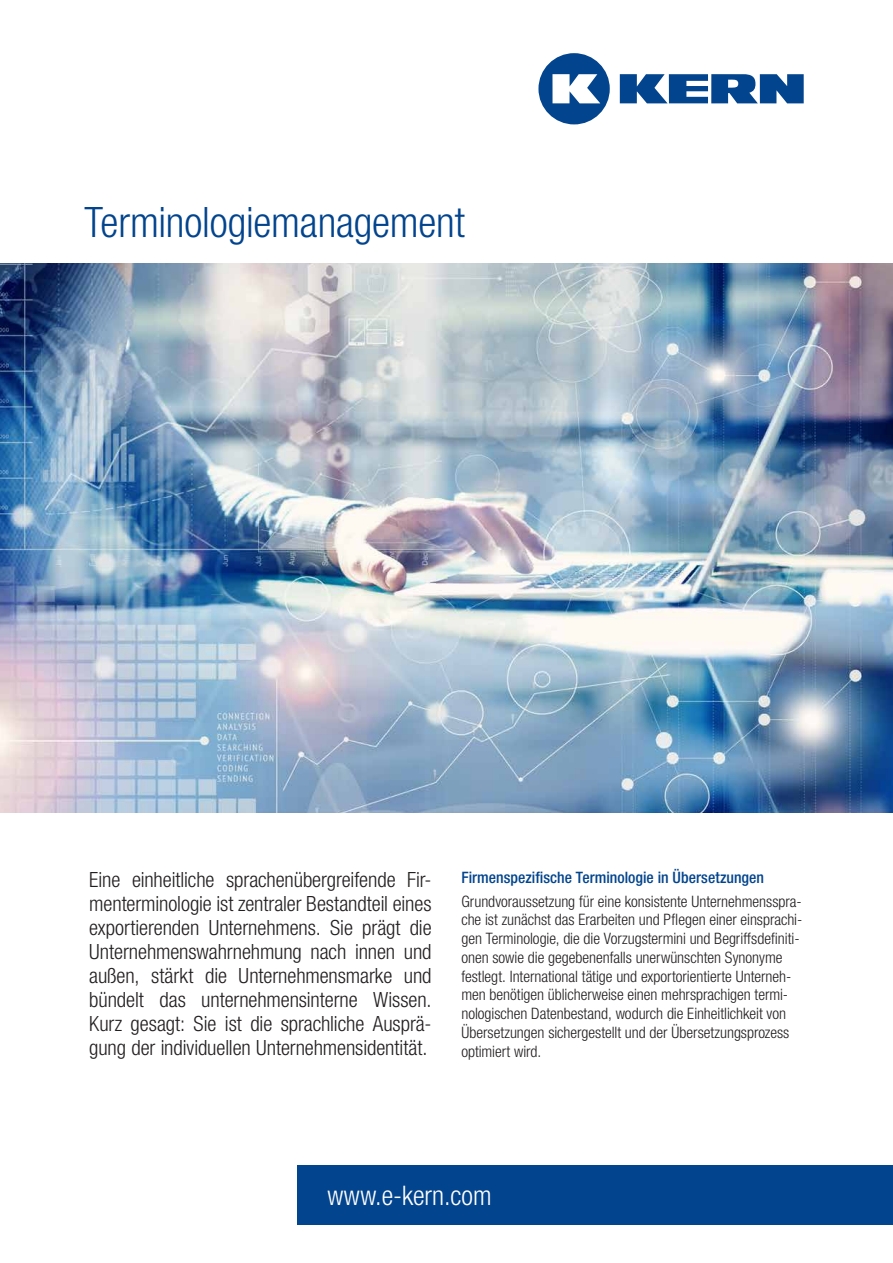
<style>
.page{position:relative;width:893px;height:1263px;background:#fff}
.page>*{position:absolute;margin:0;border:0;box-sizing:border-box;transform-origin:0 0}
.t1{font:300 condensed 42px "Helvetica Neue LTW1 G";letter-spacing:-.005em;color:#02448d}
.t2{font:300 condensed 27px "Helvetica Neue LTW1 G";color:#fff}
.t3{font:300 condensed 21px/24px "Helvetica Neue LTW1 G";letter-spacing:-.005em;color:#231f20;text-align:justify}
.t4{font:300 condensed 15.75px/18.8px "Helvetica Neue LTW1 G";letter-spacing:-.005em;color:#231f20}
.t5{font:500 condensed 15.75px "Helvetica Neue LTW1 G";color:#02448d}
</style>
<div class="page">
<div style="left:298px;top:1165px;width:595px;height:60px;background:#02448d"></div>
<svg style="left:620px;top:74px;width:184px;height:29px"></svg>
<svg style="left:538px;top:53px;width:72px;height:71px"></svg>
<img style="left:0;top:264px;width:893px;height:548px">
<h1 class="t1" style="left:85px;top:197px;width:382px">Terminologiemanagement</h1>
<p class="t3" style="left:89px;top:867px;width:344px">Eine einheitliche sprachenübergreifende Fir&shy;menterminologie ist zentraler Bestandteil eines exportierenden Unternehmens. Sie prägt die Unternehmenswahrnehmung nach innen und außen, stärkt die Unternehmensmarke und bündelt das unternehmensinterne Wissen.<br>Kurz gesagt: Sie ist die sprachliche Ausprä&shy;gung der individuellen Unternehmensidentität.</p>
<p class="t5" style="left:461px;top:868px;width:304px">Firmenspezifische Terminologie in Übersetzungen</p>
<p class="t4" style="left:461px;top:892px;width:342px">Grundvoraussetzung für eine konsistente Unternehmensspra&shy;che ist zunächst das Erarbeiten und Pflegen einer einsprachi&shy;gen Terminologie, die die Vorzugstermini und Begriffsdefiniti&shy;onen sowie die gegebenenfalls unerwünschten Synonyme festlegt. International tätige und exportorientierte Unterneh&shy;men benötigen üblicherweise einen mehrsprachigen termi&shy;nologischen Datenbestand, wodurch die Einheitlichkeit von Übersetzungen sichergestellt und der Übersetzungsprozess optimiert wird.</p>
<h2 class="t2" style="left:327px;top:1179px;width:166px">www.e-kern.com</h2>
</div>
